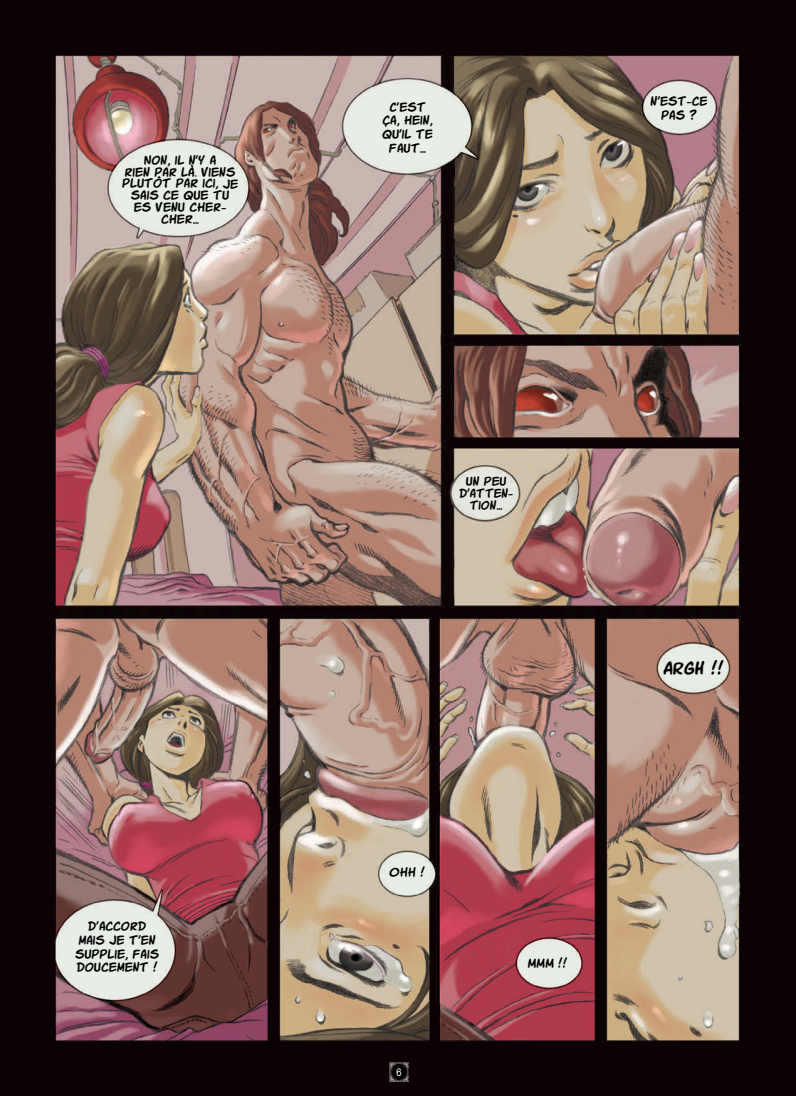
<style>
.page{position:relative;width:796px;height:1096px;background:#0a0204}
.page>*{position:absolute;margin:0;border:0;box-sizing:border-box;transform-origin:0 0}
.t1{font:17.5px "Komika Slick";color:#000}
.t2{font:12.5px/11.8px "Komika Slick";color:#000;text-align:center}
.t3{font:12.12px/12.4px "Komika Slick";color:#000;text-align:center}
.t4{font:condensed 11.25px "American Typewriter";color:#fff}
</style>
<div class="page">
<img style="left:56px;top:56px;width:684px;height:985px">
<svg style="left:389px;top:1081px;width:20px;height:1px"></svg>
<img style="left:389px;top:1062px;width:20px;height:19px">
<p class="t2" style="left:144px;top:155px;width:74px">NON, IL N’Y A</p>
<p class="t2" style="left:125px;top:166px;width:112px">RIEN PAR LÀ. VIENS</p>
<p class="t2" style="left:122px;top:178px;width:118px">PLUTÔT PAR ICI, JE<br>SAIS CE QUE TU<br>ES VENU CHER-<br>CHER…</p>
<p class="t2" style="left:88px;top:921px;width:60px">D’ACCORD</p>
<p class="t2" style="left:78px;top:934px;width:79px">MAIS JE T’EN</p>
<p class="t2" style="left:75px;top:948px;width:85px">SUPPLIE, FAIS</p>
<p class="t2" style="left:76px;top:962px;width:83px">DOUCEMENT !</p>
<p class="t2" style="left:389px;top:101px;width:38px">C’EST</p>
<p class="t2" style="left:382px;top:115px;width:52px">ÇA, HEIN,</p>
<p class="t2" style="left:382px;top:129px;width:52px">QU’IL TE</p>
<p class="t2" style="left:389px;top:143px;width:39px">FAUT…</p>
<p class="t2" style="left:650px;top:96px;width:58px">N’EST-CE</p>
<p class="t2" style="left:661px;top:110px;width:37px">PAS ?</p>
<p class="t3" style="left:466px;top:475px;width:42px">UN PEU</p>
<p class="t3" style="left:459px;top:488px;width:56px">D’ATTEN-<br>TION…</p>
<p class="t2" style="left:389px;top:866px;width:37px">OHH !</p>
<p class="t4" style="left:396px;top:1065px;width:7px">6</p>
<p class="t2" style="left:527px;top:958px;width:41px">MMM !!</p>
<p class="t1" style="left:663px;top:658px;width:62px">ARGH !!</p>
</div>
